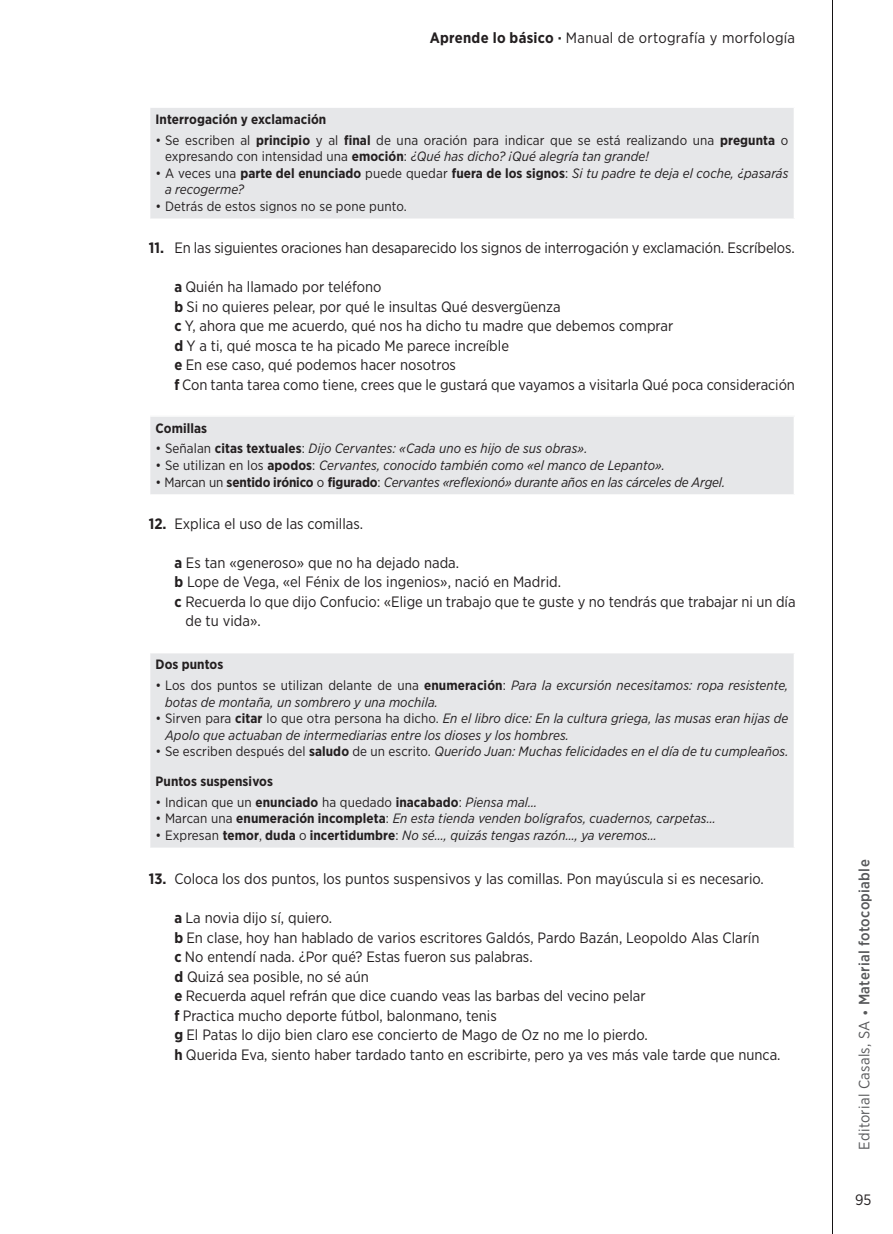
<style>
.page{position:relative;width:893px;height:1234px;background:#fff}
.page>*{position:absolute;margin:0;border:0;box-sizing:border-box;transform-origin:0 0}
._006_pregunta{font:15px/19.5px "Gotham Narrow";color:#231f20}
._006_pregunta-2{font:15px "Gotham Narrow";letter-spacing:.02em;color:#231f20}
.t1{font:500 15px "Gotham Narrow";letter-spacing:.02em;color:#57585a}
._08_cuadro_libro_ant{font:italic 13.5px/16.5px "Gotham Narrow";letter-spacing:.005em;color:#231f20}
._08_cuadro_libro_ant-2{font:13.5px/16.5px "Gotham Narrow";letter-spacing:.005em;color:#231f20}
._08_cuadro_libro_ant-3{font:700 13.5px "Gotham Narrow";letter-spacing:.005em;color:#231f20}
.s1{font-weight:700}
.s2{font-style:italic}
.s3{font-style:normal}
.s4{font-weight:700;font-style:normal}
.s5{font-weight:400}
</style>
<div class="page">
<div style="left:150px;top:107px;width:644px;height:112px;background:#e6e7e9"></div>
<hr style="left:149px;top:106px;width:646px;height:2px;background:#fff">
<hr style="left:149px;top:218px;width:646px;height:2px;background:#fff">
<div style="left:150px;top:416px;width:644px;height:79px;background:#e6e7e9"></div>
<hr style="left:149px;top:494px;width:646px;height:1px;background:#fff">
<div style="left:150px;top:652px;width:644px;height:196px;background:#e6e7e9"></div>
<hr style="left:149px;top:651px;width:646px;height:2px;background:#fff">
<hr style="left:149px;top:847px;width:646px;height:1px;background:#fff">
<p class="_006_pregunta-2" style="left:430px;top:28px;width:367px"><span class="s1">Aprende lo básico ·</span> Manual de ortografía y morfología</p>
<p class="_08_cuadro_libro_ant-3" style="left:156px;top:110px;width:172px">Interrogación y exclamación</p>
<p class="_08_cuadro_libro_ant-2" style="left:165px;top:131px;width:625px;text-indent:-9px">• Se escriben al <span class="s1">principio</span> y al <span class="s1">final</span> de una oración para indicar que se está realizando una <span class="s1">pregunta</span> o expresando con intensidad una <span class="s1">emoción</span>: <span class="s2">¿Qué has dicho? ¡Qué alegría tan grande!</span></p>
<p class="_08_cuadro_libro_ant" style="left:165px;top:164px;width:625px;text-indent:-10px"><span class="s3">• A veces una</span> <span class="s4">parte del enunciado</span> <span class="s3">puede quedar</span> <span class="s4">fuera de los signos</span><span class="s3">:</span> Si tu padre te deja el coche, ¿pasarás a recogerme?</p>
<p class="_08_cuadro_libro_ant-2" style="left:156px;top:197px;width:253px">• Detrás de estos signos no se pone punto.</p>
<p class="_006_pregunta" style="left:149px;top:238px;width:647px"><span class="s1">11.</span> En las siguientes oraciones han desaparecido los signos de interrogación y exclamación. Escríbelos.</p>
<p class="_006_pregunta" style="left:174px;top:277px;width:209px"><span class="s1">a</span> Quién ha llamado por teléfono</p>
<p class="_006_pregunta" style="left:174px;top:296px;width:388px"><span class="s1">b</span> Si no quieres pelear, por qué le insultas Qué desvergüenza</p>
<p class="_006_pregunta" style="left:174px;top:316px;width:500px"><span class="s1">c</span> Y, ahora que me acuerdo, qué nos ha dicho tu madre que debemos comprar</p>
<p class="_006_pregunta" style="left:174px;top:335px;width:336px"><span class="s1">d</span> Y a ti, qué mosca te ha picado Me parece increíble</p>
<p class="_006_pregunta" style="left:174px;top:355px;width:283px"><span class="s1">e</span> En ese caso, qué podemos hacer nosotros</p>
<p class="_006_pregunta" style="left:174px;top:374px;width:622px"><span class="s1">f</span> Con tanta tarea como tiene, crees que le gustará que vayamos a visitarla Qué poca consideración</p>
<p class="_08_cuadro_libro_ant-3" style="left:156px;top:419px;width:53px">Comillas</p>
<p class="_08_cuadro_libro_ant" style="left:156px;top:440px;width:433px"><span class="s3">• Señalan</span> <span class="s4">citas textuales</span><span class="s3">:</span> Dijo Cervantes: «Cada uno es hijo de sus obras».</p>
<p class="_08_cuadro_libro_ant" style="left:156px;top:456px;width:511px"><span class="s3">• Se utilizan en los</span> <span class="s4">apodos</span><span class="s3">:</span> Cervantes, conocido también como «el manco de Lepanto».</p>
<p class="_08_cuadro_libro_ant" style="left:156px;top:473px;width:571px"><span class="s3">• Marcan un</span> <span class="s4">sentido irónico</span> <span class="s3">o</span> <span class="s4">figurado</span><span class="s3">:</span> Cervantes «reflexionó» durante años en las cárceles de Argel.</p>
<p class="_006_pregunta" style="left:149px;top:513px;width:216px"><span class="s1">12.</span> Explica el uso de las comillas.</p>
<p class="_006_pregunta" style="left:174px;top:552px;width:286px"><span class="s1">a</span> Es tan «generoso» que no ha dejado nada.</p>
<p class="_006_pregunta" style="left:174px;top:572px;width:388px"><span class="s1">b</span> Lope de Vega, «el Fénix de los ingenios», nació en Madrid.</p>
<p class="_006_pregunta" style="left:185px;top:591px;width:612px;text-indent:-11px"><span class="s1">c</span> Recuerda lo que dijo Confucio: «Elige un trabajo que te guste y no tendrás que trabajar ni un día de tu vida».</p>
<p class="_08_cuadro_libro_ant-3" style="left:156px;top:656px;width:69px">Dos puntos</p>
<p class="_08_cuadro_libro_ant" style="left:165px;top:676px;width:625px;text-indent:-9px"><span class="s3">• Los dos puntos se utilizan delante de una</span> <span class="s4">enumeración</span><span class="s3">:</span> Para la excursión necesitamos: ropa resistente, botas de montaña, un sombrero y una mochila.</p>
<p class="_08_cuadro_libro_ant" style="left:165px;top:709px;width:625px;text-indent:-10px"><span class="s3">• Sirven para</span> <span class="s4">citar</span> <span class="s3">lo que otra persona ha dicho.</span> En el libro dice: En la cultura griega, las musas eran hijas de<br>Apolo que actuaban de intermediarias entre los dioses y los hombres.</p>
<p class="_08_cuadro_libro_ant" style="left:156px;top:742px;width:634px"><span class="s3">• Se escriben después del</span> <span class="s4">saludo</span> <span class="s3">de un escrito.</span> Querido Juan: Muchas felicidades en el día de tu cumpleaños.</p>
<p class="_08_cuadro_libro_ant-3" style="left:156px;top:772px;width:119px">Puntos suspensivos</p>
<p class="_08_cuadro_libro_ant-2" style="left:156px;top:793px;width:383px">• Indican que un <span class="s1">enunciado</span> ha quedado <span class="s1">inacabado</span>: <span class="s2">Piensa mal…</span></p>
<p class="_08_cuadro_libro_ant" style="left:156px;top:809px;width:562px"><span class="s3">• Marcan una</span> <span class="s4">enumeración incompleta</span><span class="s3">:</span> En esta tienda venden bolígrafos, cuadernos, carpetas…</p>
<p class="_08_cuadro_libro_ant" style="left:156px;top:826px;width:503px"><span class="s3">• Expresan</span> <span class="s4">temor</span><span class="s3">,</span> <span class="s4">duda</span> <span class="s3">o</span> <span class="s4">incertidumbre</span><span class="s3">:</span> No sé…, quizás tengas razón…, ya veremos…</p>
<p class="_006_pregunta" style="left:149px;top:868px;width:617px"><span class="s1">13.</span> Coloca los dos puntos, los puntos suspensivos y las comillas. Pon mayúscula si es necesario.</p>
<p class="_006_pregunta" style="left:174px;top:907px;width:159px"><span class="s1">a</span> La novia dijo sí, quiero.</p>
<p class="_006_pregunta" style="left:174px;top:927px;width:587px"><span class="s1">b</span> En clase, hoy han hablado de varios escritores Galdós, Pardo Bazán, Leopoldo Alas Clarín</p>
<p class="_006_pregunta" style="left:174px;top:946px;width:360px"><span class="s1">c</span> No entendí nada. ¿Por qué? Estas fueron sus palabras.</p>
<p class="_006_pregunta" style="left:174px;top:966px;width:196px"><span class="s1">d</span> Quizá sea posible, no sé aún</p>
<p class="_006_pregunta" style="left:174px;top:985px;width:473px"><span class="s1">e</span> Recuerda aquel refrán que dice cuando veas las barbas del vecino pelar</p>
<p class="_006_pregunta" style="left:174px;top:1005px;width:324px"><span class="s1">f</span> Practica mucho deporte fútbol, balonmano, tenis</p>
<p class="_006_pregunta" style="left:174px;top:1024px;width:475px"><span class="s1">g</span> El Patas lo dijo bien claro ese concierto de Mago de Oz no me lo pierdo.</p>
<p class="_006_pregunta" style="left:174px;top:1044px;width:608px"><span class="s1">h</span> Querida Eva, siento haber tardado tanto en escribirte, pero ya ves más vale tarde que nunca.</p>
<p class="t1" style="left:855px;top:1149px;width:291px;rotate:-90deg"><span class="s5">Editorial Casals, SA •</span> Material fotocopiable</p>
<p class="_006_pregunta" style="left:855px;top:1188px;width:18px">95</p>
</div>
